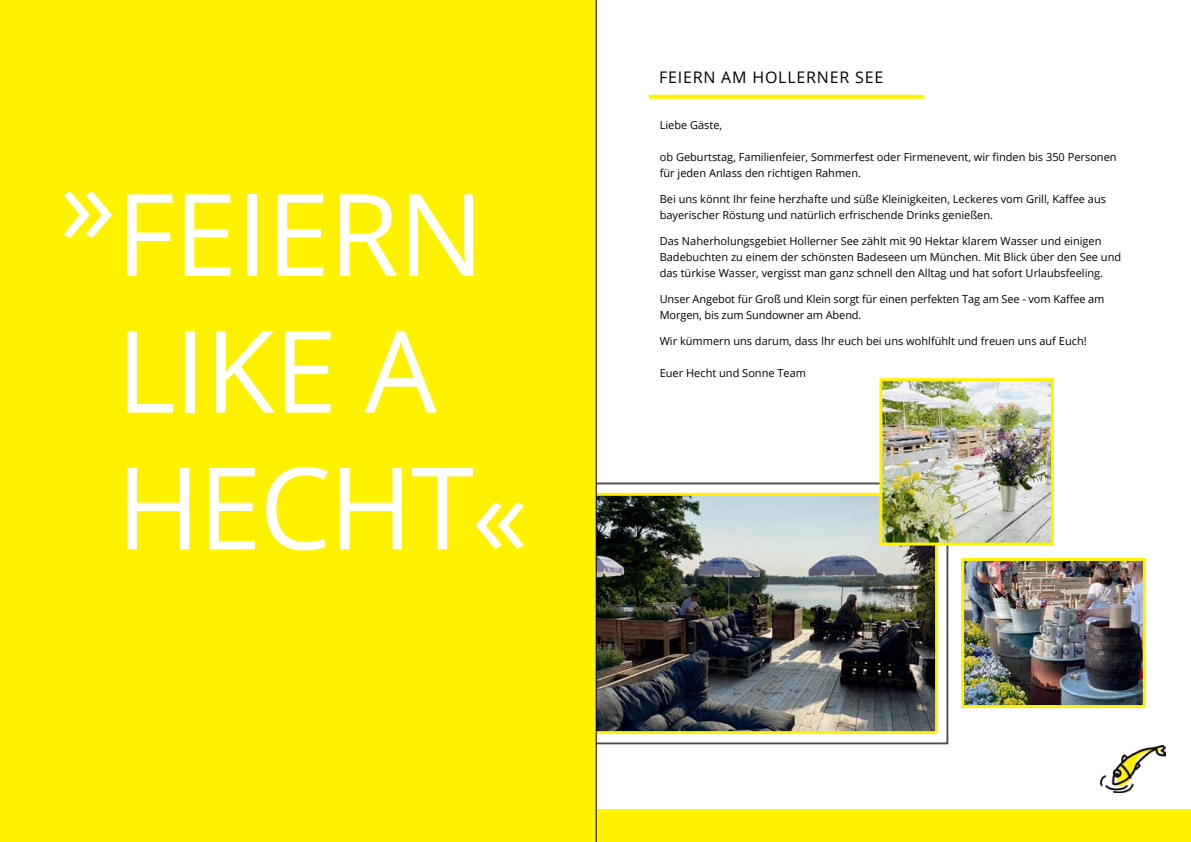
<style>
.page{position:relative;width:1191px;height:842px;background:#fff}
.page>*{position:absolute;margin:0;border:0;box-sizing:border-box;transform-origin:0 0}
.t1{font:114px/136.8px "Open Sans";letter-spacing:-.01em;color:#fff;text-align:center}
.t2{font:16px "Open Sans";letter-spacing:.05em;color:#000}
.t3{font:11px/16px "Open Sans";color:#000}
</style>
<div class="page">
<svg style="left:649px;top:95px;width:275px;height:4px"></svg>
<div style="left:584px;top:810px;width:607px;height:32px;background:#fff200"></div>
<div style="left:549px;top:482px;width:399px;height:262px;border:2px solid #4d4d4f"></div>
<img style="left:597px;top:497px;width:337px;height:233px">
<div style="left:573px;top:493px;width:365px;height:241px;border:3px solid #fff200"></div>
<img style="left:883px;top:382px;width:166px;height:160px">
<div style="left:879px;top:378px;width:174px;height:168px;border:3px solid #fff200"></div>
<img style="left:965px;top:562px;width:176px;height:142px">
<div style="left:961px;top:558px;width:184px;height:150px;border:3px solid #fff200"></div>
<div style="left:0;top:0;width:596px;height:842px;background:#fff200"></div>
<img style="left:1100px;top:746px;width:65px;height:47px">
<hr style="left:596px;top:0;width:1px;height:842px;background:#000">
<h1 class="t1" style="left:59px;top:163px;width:470px">»feiern like a hecht«</h1>
<h2 class="t2" style="left:659px;top:66px;width:206px">Feiern am hollerner see</h2>
<p class="t3" style="left:659px;top:117px;width:64px">Liebe Gäste,</p>
<p class="t3" style="left:659px;top:149px;width:458px">ob Geburtstag, Familienfeier, Sommerfest oder Firmenevent, wir finden bis 350 Personen für jeden Anlass den richtigen Rahmen.</p>
<p class="t3" style="left:659px;top:191px;width:448px">Bei uns könnt Ihr feine herzhafte und süße Kleinigkeiten, Leckeres vom Grill, Kaffee aus bayerischer Röstung und natürlich erfrischende Drinks genießen.</p>
<p class="t3" style="left:659px;top:233px;width:463px">Das Naherholungsgebiet Hollerner See zählt mit 90 Hektar klarem Wasser und einigen<br>Badebuchten zu einem der schönsten Badeseen um München. Mit Blick über den See und das türkise Wasser, vergisst man ganz schnell den Alltag und hat sofort Urlaubsfeeling.</p>
<p class="t3" style="left:659px;top:291px;width:446px">Unser Angebot für Groß und Klein sorgt für einen perfekten Tag am See - vom Kaffee am<br>Morgen, bis zum Sundowner am Abend.</p>
<p class="t3" style="left:659px;top:333px;width:428px">Wir kümmern uns darum, dass Ihr euch bei uns wohlfühlt und freuen uns auf Euch!</p>
<p class="t3" style="left:659px;top:365px;width:148px">Euer Hecht und Sonne Team</p>
</div>
